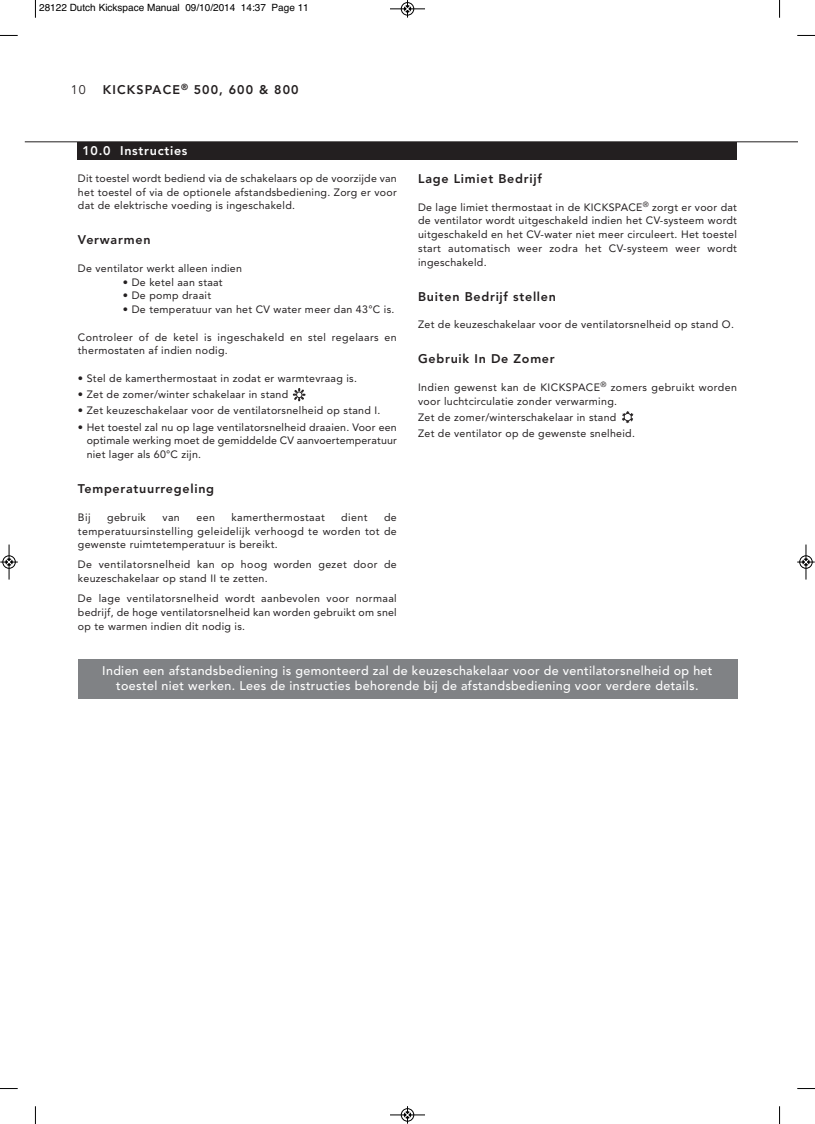
<style>
.page{position:relative;width:815px;height:1124px;background:#fff}
.page>*{position:absolute;margin:0;border:0;box-sizing:border-box;transform-origin:0 0}
.t1{font:500 12.5px/15.5px "Avenir";letter-spacing:.025em;color:#fff;text-align:center}
.t2{font:800 12.5px "Avenir";letter-spacing:.06em;color:#231f20}
.t3{font:800 12.5px "Avenir";letter-spacing:.09em;color:#231f20}
.t4{font:800 12.5px "Avenir";letter-spacing:.06em;color:#fff}
.t5{font:12.5px "Avenir";color:#231f20}
.t6{font:10.62px/13.8px "Avenir";letter-spacing:.025em;color:#231f20;text-align:justify}
.t7{font:10px "Helvetica";color:#000}
</style>
<div class="page">
<hr style="left:25px;top:141px;width:772px;height:1px;background:#231f20">
<div style="left:78px;top:142px;width:659px;height:17px;background:#231f20"></div>
<svg style="left:293px;top:388px;width:12px;height:13px"></svg>
<div style="left:78px;top:659px;width:659px;height:39px;background:#808285"></div>
<svg style="left:622px;top:411px;width:12px;height:12px"></svg>
<svg style="left:35px;top:0;width:1px;height:18px"></svg>
<svg style="left:0;top:35px;width:18px;height:1px"></svg>
<svg style="left:779px;top:0;width:1px;height:18px"></svg>
<svg style="left:797px;top:35px;width:18px;height:1px"></svg>
<svg style="left:35px;top:1106px;width:1px;height:17px"></svg>
<svg style="left:0;top:1088px;width:18px;height:1px"></svg>
<svg style="left:779px;top:1106px;width:1px;height:17px"></svg>
<svg style="left:797px;top:1088px;width:18px;height:1px"></svg>
<div style="left:401px;top:2px;width:13px;height:14px;border:1px solid #fff;border-radius:50%"></div>
<hr style="left:390px;top:9px;width:35px;height:1px;background:#000">
<div style="left:401px;top:2px;width:13px;height:13px;border:1px solid #000;border-radius:50%"></div>
<svg style="left:404px;top:0;width:7px;height:18px"></svg>
<hr style="left:390px;top:1114px;width:35px;height:1px;background:#000">
<div style="left:401px;top:1108px;width:13px;height:13px;border:1px solid #000;border-radius:50%"></div>
<svg style="left:404px;top:1106px;width:7px;height:17px"></svg>
<div style="left:2px;top:555px;width:14px;height:13px;border:1px solid #fff;border-radius:50%"></div>
<hr style="left:9px;top:544px;width:1px;height:35px;background:#000">
<div style="left:3px;top:555px;width:12px;height:13px;border:1px solid #000;border-radius:50%"></div>
<svg style="left:0;top:558px;width:18px;height:7px"></svg>
<div style="left:799px;top:555px;width:14px;height:13px;border:1px solid #fff;border-radius:50%"></div>
<hr style="left:806px;top:544px;width:1px;height:35px;background:#000">
<div style="left:800px;top:555px;width:12px;height:13px;border:1px solid #000;border-radius:50%"></div>
<svg style="left:797px;top:558px;width:18px;height:7px"></svg>
<p class="t7" style="left:39px;top:2px;width:271px">28122 Dutch Kickspace Manual 09/10/2014 14:37 Page 11</p>
<p class="t5" style="left:71px;top:84px;width:16px">10</p>
<p class="t3" style="left:103px;top:84px;width:197px">KICKSPACE<sup>®</sup> 500, 600 &amp; 800</p>
<p class="t4" style="left:82px;top:145px;width:107px">10.0 Instructies</p>
<p class="t6" style="left:78px;top:172px;width:320px">Dit toestel wordt bediend via de schakelaars op de voorzijde van het toestel of via de optionele afstandsbediening. Zorg er voor dat de elektrische voeding is ingeschakeld.</p>
<p class="t2" style="left:78px;top:235px;width:74px">Verwarmen</p>
<p class="t6" style="left:78px;top:262px;width:166px">De ventilator werkt alleen indien</p>
<p class="t6" style="left:123px;top:276px;width:101px">• De ketel aan staat</p>
<p class="t6" style="left:123px;top:289px;width:90px">• De pomp draait</p>
<p class="t6" style="left:123px;top:303px;width:273px">• De temperatuur van het CV water meer dan 43°C is.</p>
<p class="t6" style="left:78px;top:331px;width:320px">Controleer of de ketel is ingeschakeld en stel regelaars en thermostaten af indien nodig.</p>
<p class="t6" style="left:78px;top:372px;width:281px">• Stel de kamerthermostaat in zodat er warmtevraag is.</p>
<p class="t6" style="left:78px;top:388px;width:212px">• Zet de zomer/winter schakelaar in stand</p>
<p class="t6" style="left:78px;top:404px;width:304px">• Zet keuzeschakelaar voor de ventilatorsnelheid op stand I.</p>
<p class="t6" style="left:87px;top:421px;width:312px;text-indent:-9px">• Het toestel zal nu op lage ventilatorsnelheid draaien. Voor een optimale werking moet de gemiddelde CV aanvoertemperatuur niet lager als 60°C zijn.</p>
<p class="t2" style="left:78px;top:483px;width:138px">Temperatuurregeling</p>
<p class="t6" style="left:78px;top:511px;width:14px">Bij</p>
<p class="t6" style="left:107px;top:511px;width:40px">gebruik</p>
<p class="t6" style="left:162px;top:511px;width:19px">van</p>
<p class="t6" style="left:196px;top:511px;width:20px">een</p>
<p class="t6" style="left:231px;top:511px;width:95px">kamerthermostaat</p>
<p class="t6" style="left:341px;top:511px;width:28px">dient</p>
<p class="t6" style="left:78px;top:511px;width:320px;text-indent:306px">de temperatuursinstelling geleidelijk verhoogd te worden tot de gewenste ruimtetemperatuur is bereikt.</p>
<p class="t6" style="left:78px;top:558px;width:320px">De ventilatorsnelheid kan op hoog worden gezet door de keuzeschakelaar op stand II te zetten.</p>
<p class="t6" style="left:78px;top:592px;width:320px">De lage ventilatorsnelheid wordt aanbevolen voor normaal bedrijf, de hoge ventilatorsnelheid kan worden gebruikt om snel op te warmen indien dit nodig is.</p>
<p class="t2" style="left:418px;top:174px;width:125px">Lage Limiet Bedrijf</p>
<p class="t6" style="left:418px;top:201px;width:320px">De lage limiet thermostaat in de KICKSPACE<sup>®</sup> zorgt er voor dat de ventilator wordt uitgeschakeld indien het CV-systeem wordt uitgeschakeld en het CV-water niet meer circuleert. Het toestel start automatisch weer zodra het CV-systeem weer wordt ingeschakeld.</p>
<p class="t2" style="left:418px;top:291px;width:139px">Buiten Bedrijf stellen</p>
<p class="t6" style="left:418px;top:318px;width:317px">Zet de keuzeschakelaar voor de ventilatorsnelheid op stand O.</p>
<p class="t2" style="left:418px;top:354px;width:138px">Gebruik In De Zomer</p>
<p class="t6" style="left:418px;top:381px;width:320px">Indien gewenst kan de KICKSPACE<sup>®</sup> zomers gebruikt worden voor luchtcirculatie zonder verwarming.</p>
<p class="t6" style="left:418px;top:410px;width:218px;line-height:16.2px">Zet de zomer/winterschakelaar in stand<br>Zet de ventilator op de gewenste snelheid.</p>
<p class="t1" style="left:102px;top:663px;width:612px">Indien een afstandsbediening is gemonteerd zal de keuzeschakelaar voor de ventilatorsnelheid op het toestel niet werken. Lees de instructies behorende bij de afstandsbediening voor verdere details.</p>
</div>
